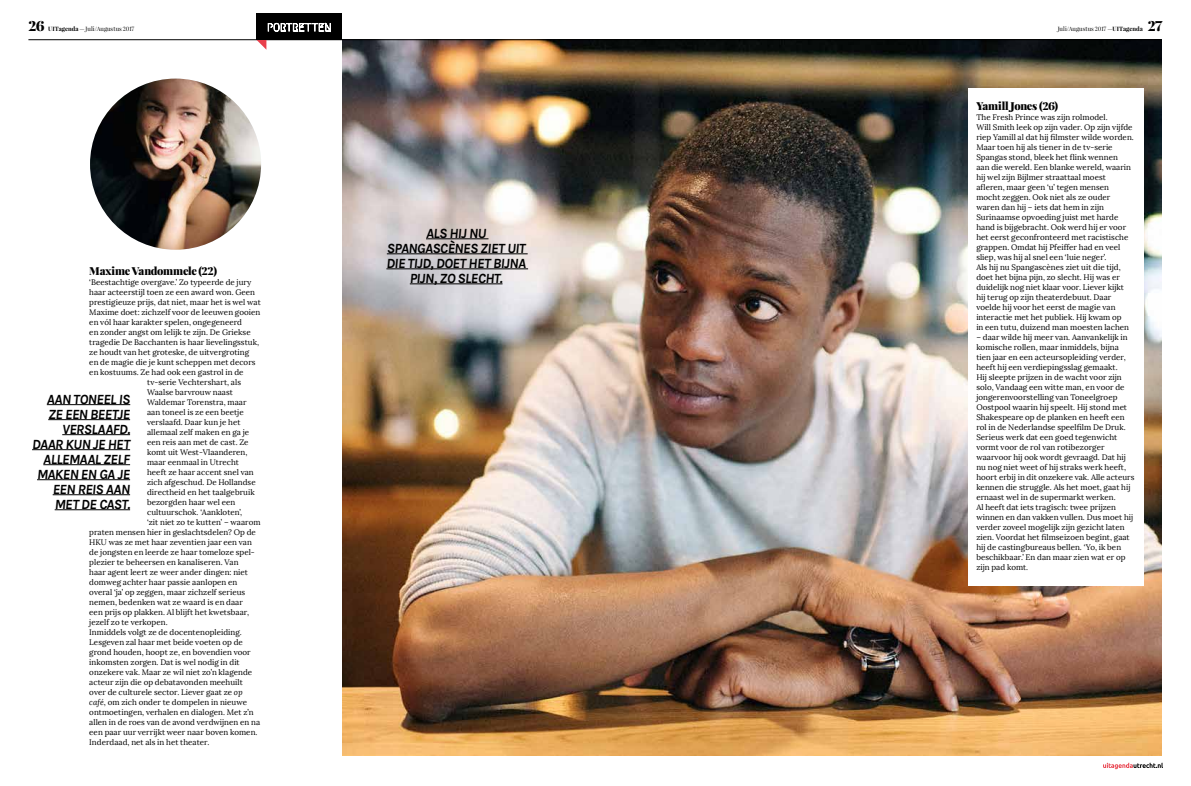
<style>
.page{position:relative;width:1191px;height:786px;background:#fff}
.page>*{position:absolute;margin:0;border:0;box-sizing:border-box;transform-origin:0 0}
.t1{font:italic 700 14px/15px "Karla";letter-spacing:-.035em;color:#000;text-align:right}
.t2{font:900 14px "Playfair Display";color:#000}
.t3{font:900 11px "Playfair Display";letter-spacing:-.03em;color:#000}
.t4{font:8px/10px "Lora";letter-spacing:.005em;color:#000}
.t5{font:6px "Playfair Display";letter-spacing:.005em;color:#000}
.s1{font-weight:700}
.s2{font-style:italic}
</style>
<div class="page">
<img style="left:342px;top:40px;width:819px;height:715px">
<hr style="left:47px;top:404px;width:83px;height:1px;background:#000">
<hr style="left:48px;top:419px;width:82px;height:1px;background:#000">
<hr style="left:62px;top:434px;width:68px;height:1px;background:#000">
<hr style="left:32px;top:449px;width:98px;height:1px;background:#000">
<hr style="left:43px;top:464px;width:87px;height:1px;background:#000">
<hr style="left:37px;top:479px;width:93px;height:1px;background:#000">
<hr style="left:53px;top:494px;width:77px;height:1px;background:#000">
<hr style="left:55px;top:509px;width:75px;height:1px;background:#000">
<div style="left:968px;top:88px;width:175px;height:497px;background:#fff"></div>
<img style="left:90px;top:78px;width:171px;height:172px;border-radius:86px">
<hr style="left:28px;top:39px;width:1133px;height:1px;background:#000">
<svg style="left:256px;top:40px;width:10px;height:9px"></svg>
<div style="left:256px;top:13px;width:86px;height:27px;background:#000"></div>
<svg style="left:268px;top:23px;width:63px;height:8px"></svg>
<hr style="left:426px;top:238px;width:62px;height:1px;background:#000">
<hr style="left:387px;top:253px;width:140px;height:1px;background:#000">
<hr style="left:386px;top:268px;width:142px;height:1px;background:#000">
<hr style="left:410px;top:283px;width:92px;height:1px;background:#000">
<svg style="left:1103px;top:762px;width:60px;height:6px"></svg>
<h1 class="t2" style="left:28px;top:16px;width:18px">26</h1>
<p class="t5" style="left:48px;top:25px;width:88px"><span class="s1">UITagenda</span> — Juli/Augustus 2017</p>
<p class="t5" style="left:1057px;top:25px;width:87px">Juli/Augustus 2017 —<span class="s1">UITagenda</span></p>
<h1 class="t2" style="left:1147px;top:16px;width:16px">27</h1>
<h2 class="t3" style="left:89px;top:263px;width:129px">Maxime Vandommele (22)</h2>
<p class="t4" style="left:89px;top:277px;width:164px">‘Beestachtige overgave.’ Zo typeerde de jury</p>
<p class="t4" style="left:89px;top:287px;width:167px">haar acteerstijl toen ze een award won. Geen</p>
<p class="t4" style="left:89px;top:297px;width:173px">prestigieuze prijs, dat niet, maar het is wel wat</p>
<p class="t4" style="left:89px;top:307px;width:173px">Maxime doet: zichzelf voor de leeuwen gooien</p>
<p class="t4" style="left:89px;top:317px;width:154px">en vól haar karakter spelen, ongegeneerd</p>
<p class="t4" style="left:89px;top:327px;width:163px">en zonder angst om lelijk te zijn. De Griekse</p>
<p class="t4" style="left:89px;top:337px;width:171px">tragedie De Bacchanten is haar lievelingsstuk,</p>
<p class="t4" style="left:89px;top:347px;width:161px">ze houdt van het groteske, de uitvergroting</p>
<p class="t4" style="left:89px;top:357px;width:168px">en de magie die je kunt scheppen met decors</p>
<p class="t4" style="left:89px;top:367px;width:156px">en kostuums. Ze had ook een gastrol in de</p>
<p class="t4" style="left:147px;top:377px;width:95px">tv-serie Vechtershart, als</p>
<p class="t4" style="left:147px;top:387px;width:87px">Waalse barvrouw naast</p>
<p class="t4" style="left:147px;top:397px;width:101px">Waldemar Torenstra, maar</p>
<p class="t4" style="left:147px;top:407px;width:98px">aan toneel is ze een beetje</p>
<p class="t4" style="left:147px;top:417px;width:95px">verslaafd. Daar kun je het</p>
<p class="t4" style="left:147px;top:427px;width:104px">allemaal zelf maken en ga je</p>
<p class="t4" style="left:147px;top:437px;width:103px">een reis aan met de cast. Ze</p>
<p class="t4" style="left:147px;top:447px;width:102px">komt uit West-Vlaanderen,</p>
<p class="t4" style="left:147px;top:457px;width:93px">maar eenmaal in Utrecht</p>
<p class="t4" style="left:147px;top:467px;width:108px">heeft ze haar accent snel van</p>
<p class="t4" style="left:147px;top:477px;width:110px">zich afgeschud. De Hollandse</p>
<p class="t4" style="left:147px;top:487px;width:109px">directheid en het taalgebruik</p>
<p class="t4" style="left:147px;top:497px;width:90px">bezorgden haar wel een</p>
<p class="t4" style="left:147px;top:507px;width:97px">cultuurschok. ‘Aankloten’,</p>
<p class="t4" style="left:147px;top:517px;width:115px">‘zit niet zo te kutten’ – waarom</p>
<p class="t4" style="left:89px;top:527px;width:168px">praten mensen hier in geslachtsdelen? Op de</p>
<p class="t4" style="left:89px;top:537px;width:164px">HKU was ze met haar zeventien jaar een van</p>
<p class="t4" style="left:89px;top:547px;width:167px">de jongsten en leerde ze haar tomeloze spel-</p>
<p class="t4" style="left:89px;top:557px;width:151px">plezier te beheersen en kanaliseren. Van</p>
<p class="t4" style="left:89px;top:567px;width:160px">haar agent leert ze weer ander dingen: niet</p>
<p class="t4" style="left:89px;top:577px;width:150px">domweg achter haar passie aanlopen en</p>
<p class="t4" style="left:89px;top:587px;width:157px">overal ‘ja’ op zeggen, maar zichzelf serieus</p>
<p class="t4" style="left:89px;top:597px;width:155px">nemen, bedenken wat ze waard is en daar</p>
<p class="t4" style="left:89px;top:607px;width:161px">een prijs op plakken. Al blijft het kwetsbaar,</p>
<p class="t4" style="left:89px;top:617px;width:80px">jezelf zo te verkopen.</p>
<p class="t4" style="left:89px;top:627px;width:154px">Inmiddels volgt ze de docentenopleiding.</p>
<p class="t4" style="left:89px;top:637px;width:155px">Lesgeven zal haar met beide voeten op de</p>
<p class="t4" style="left:89px;top:647px;width:163px">grond houden, hoopt ze, en bovendien voor</p>
<p class="t4" style="left:89px;top:657px;width:152px">inkomsten zorgen. Dat is wel nodig in dit</p>
<p class="t4" style="left:89px;top:667px;width:164px">onzekere vak. Maar ze wil niet zo’n klagende</p>
<p class="t4" style="left:89px;top:677px;width:155px">acteur zijn die op debatavonden meehuilt</p>
<p class="t4" style="left:89px;top:687px;width:155px">over de culturele sector. Liever gaat ze <span class="s2">op</span></p>
<p class="t4" style="left:89px;top:697px;width:159px"><span class="s2">café</span>, om zich onder te dompelen in nieuwe</p>
<p class="t4" style="left:89px;top:707px;width:166px">ontmoetingen, verhalen en dialogen. Met z’n</p>
<p class="t4" style="left:89px;top:717px;width:172px">allen in de roes van de avond verdwijnen en na</p>
<p class="t4" style="left:89px;top:727px;width:170px">een paar uur verrijkt weer naar boven komen.</p>
<p class="t4" style="left:89px;top:737px;width:122px">Inderdaad, net als in het theater.</p>
<h1 class="t1" style="left:32px;top:391px;width:100px">AAN TONEEL IS<br>ZE EEN BEETJE<br>VERSLAAFD.<br>DAAR KUN JE HET<br>ALLEMAAL ZELF<br>MAKEN EN GA JE<br>EEN REIS AAN<br>MET DE CAST.</h1>
<h1 class="t1" style="left:386px;top:225px;width:141px;text-align:center">ALS HIJ NU<br>SPANGASCÈNES ZIET UIT<br>DIE TIJD, DOET HET BIJNA<br>PIJN, ZO SLECHT.</h1>
<h2 class="t3" style="left:976px;top:98px;width:83px">Yamill Jones (26)</h2>
<p class="t4" style="left:976px;top:112px;width:159px">The Fresh Prince was zijn rolmodel.<br>Will Smith leek op zijn vader. Op zijn vijfde riep Yamill al dat hij filmster wilde worden.<br>Maar toen hij als tiener in de tv-serie Spangas stond, bleek het flink wennen<br>aan die wereld. Een blanke wereld, waarin hij wel zijn Bijlmer straattaal moest afleren, maar geen ‘u’ tegen mensen mocht zeggen. Ook niet als ze ouder waren dan hij – iets dat hem in zijn Surinaamse opvoeding juist met harde hand is bijgebracht. Ook werd hij er voor het eerst geconfronteerd met racistische grappen. Omdat hij Pfeiffer had en veel sliep, was hij al snel een ‘luie neger’.<br>Als hij nu Spangascènes ziet uit die tijd, doet het bijna pijn, zo slecht. Hij was er duidelijk nog niet klaar voor. Liever kijkt hij terug op zijn theaterdebuut. Daar voelde hij voor het eerst de magie van interactie met het publiek. Hij kwam op<br>in een tutu, duizend man moesten lachen</p>
<p class="t4" style="left:976px;top:332px;width:160px">– daar wilde hij meer van. Aanvankelijk in komische rollen, maar inmiddels, bijna tien jaar en een acteursopleiding verder, heeft hij een verdiepingsslag gemaakt.<br>Hij sleepte prijzen in de wacht voor zijn solo, Vandaag een witte man, en voor de jongerenvoorstelling van Toneelgroep Oostpool waarin hij speelt. Hij stond met Shakespeare op de planken en heeft een rol in de Nederlandse speelfilm De Druk.<br>Serieus werk dat een goed tegenwicht vormt voor de rol van rotibezorger waarvoor hij ook wordt gevraagd. Dat hij nu nog niet weet of hij straks werk heeft, hoort erbij in dit onzekere vak. Alle acteurs kennen die struggle. Als het moet, gaat hij ernaast wel in de supermarkt werken.<br>Al heeft dat iets tragisch: twee prijzen winnen en dan vakken vullen. Dus moet hij verder zoveel mogelijk zijn gezicht laten zien. Voordat het filmseizoen begint, gaat hij de castingbureaus bellen. ‘Yo, ik ben beschikbaar.’ En dan maar zien wat er op zijn pad komt.</p>
</div>
